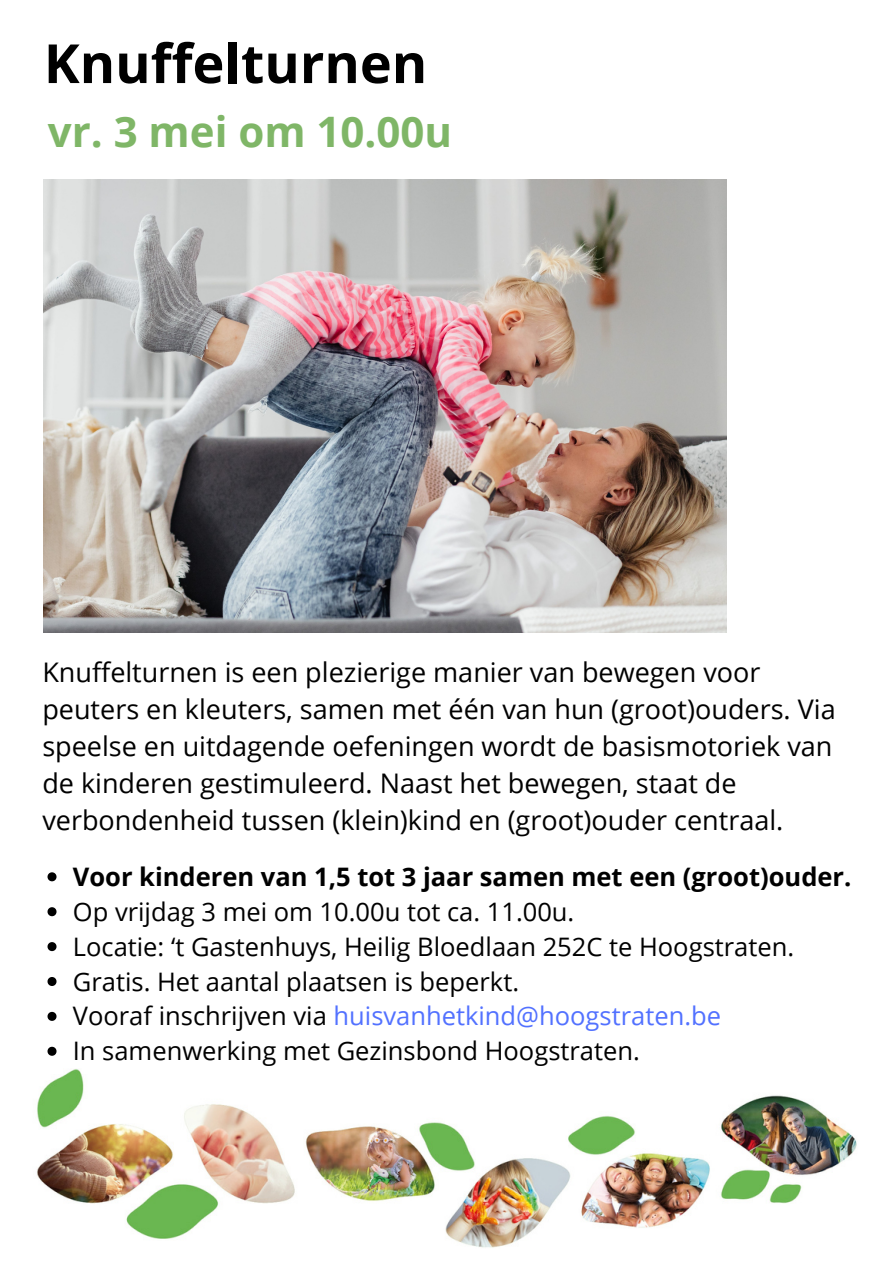
<style>
.page{position:relative;width:894px;height:1264px;background:#fff}
.page>*{position:absolute;margin:0;border:0;box-sizing:border-box;transform-origin:0 0}
.t1{font:700 54px "Open Sans";color:#000}
.t2{font:700 42px "Open Sans";color:#7fb667}
.t3{font:27px/37.2px "Open Sans";color:#000}
.t4{font:25.5px "Open Sans";color:#000}
.t5{font:700 25.5px "Open Sans";color:#000}
.t6{font:25.5px "Open Sans";color:#5271ff}
.s1{color:#000}
</style>
<div class="page">
<img style="left:37px;top:1069px;width:820px;height:179px">
<img style="left:44px;top:180px;width:682px;height:452px">
<svg style="left:47px;top:872px;width:9px;height:9px"></svg>
<svg style="left:47px;top:907px;width:9px;height:9px"></svg>
<svg style="left:47px;top:942px;width:9px;height:9px"></svg>
<svg style="left:47px;top:977px;width:9px;height:9px"></svg>
<svg style="left:47px;top:1011px;width:9px;height:9px"></svg>
<svg style="left:47px;top:1046px;width:9px;height:9px"></svg>
<p class="t1" style="left:44px;top:25px;width:385px">Knuffelturnen</p>
<p class="t2" style="left:48px;top:103px;width:406px">vr. 3 mei om 10.00u</p>
<p class="t3" style="left:42px;top:652px;width:794px">Knuffelturnen is een plezierige manier van bewegen voor peuters en kleuters, samen met één van hun (groot)ouders. Via speelse en uitdagende oefeningen wordt de basismotoriek van de kinderen gestimuleerd. Naast het bewegen, staat de verbondenheid tussen (klein)kind en (groot)ouder centraal.</p>
<p class="t5" style="left:73px;top:858px;width:779px">Voor kinderen van 1,5 tot 3 jaar samen met een (groot)ouder.</p>
<p class="t4" style="left:73px;top:893px;width:503px">Op vrijdag 3 mei om 10.00u tot ca. 11.00u.</p>
<p class="t4" style="left:73px;top:928px;width:722px">Locatie: ‘t Gastenhuys, Heilig Bloedlaan 252C te Hoogstraten.</p>
<p class="t4" style="left:73px;top:963px;width:447px">Gratis. Het aantal plaatsen is beperkt.</p>
<p class="t6" style="left:73px;top:998px;width:649px"><span class="s1">Vooraf inschrijven via</span> huisvanhetkind@hoogstraten.be</p>
<p class="t4" style="left:73px;top:1033px;width:568px">In samenwerking met Gezinsbond Hoogstraten.</p>
</div>
